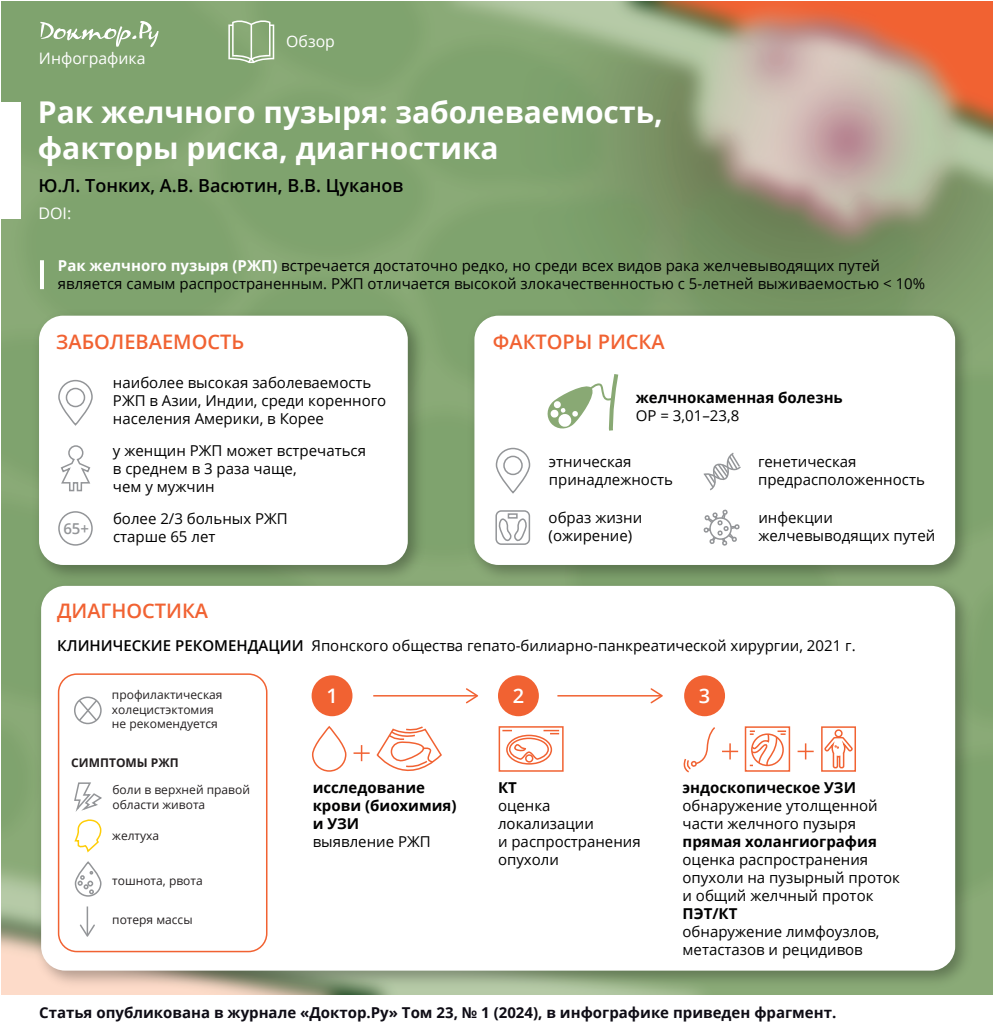
<style>
.page{position:relative;width:993px;height:1033px;background:#fff}
.page>*{position:absolute;margin:0;border:0;box-sizing:border-box;transform-origin:0 0}
.t1{font:700 30px/36px "Open Sans";color:#fff}
.t2{font:600 20px "Open Sans";color:#f16232}
.t3{font:600 20px "Open Sans";color:#fff}
.t4{font:600 18px "Open Sans";color:#000001}
.t5{font:16px "Open Sans";color:#fff}
.t6{font:15.8px "Open Sans";color:#fff}
.t7{font:15px/18px "Open Sans";color:#000001}
.t8{font:700 15px/18px "Open Sans";color:#000001}
.t9{font:700 15px "Open Sans";color:#0e0c15}
.t10{font:600 15px "Open Sans";color:#939598}
.t11{font:12px/14.4px "Open Sans";color:#231f20}
.t12{font:700 12px "Open Sans";color:#231f20}
.s1{font-weight:700;color:#fff}
.s2{font-weight:600}
</style>
<div class="page">
<img style="left:1px;top:2px;width:991px;height:992px">
<svg style="left:40px;top:21px;width:119px;height:26px;background:#99b68c"></svg>
<div style="left:0;top:102px;width:21px;height:117px;background:#fff"></div>
<svg style="left:228px;top:18px;width:46px;height:45px;background:#9fb990"></svg>
<img style="left:28px;top:304px;width:402px;height:284px">
<div style="left:39px;top:316px;width:368px;height:249px;background:#fff;border-radius:24px"></div>
<img style="left:463px;top:304px;width:514px;height:270px">
<div style="left:474px;top:316px;width:480px;height:249px;background:#fff;border-radius:24px"></div>
<div style="left:58px;top:380px;width:35px;height:45px;border:2px solid #939598;border-radius:17px"></div>
<div style="left:66px;top:388px;width:19px;height:19px;border:2px solid #939598;border-radius:50%"></div>
<div style="left:495px;top:448px;width:35px;height:45px;border:2px solid #939598;border-radius:17px"></div>
<div style="left:503px;top:455px;width:19px;height:20px;border:2px solid #939598;border-radius:50%"></div>
<svg style="left:60px;top:445px;width:31px;height:47px"></svg>
<div style="left:58px;top:511px;width:35px;height:34px;border:2px solid #939598;border-radius:50%"></div>
<svg style="left:547px;top:374px;width:72px;height:57px"></svg>
<svg style="left:571px;top:410px;width:7px;height:7px"></svg>
<svg style="left:703px;top:452px;width:38px;height:39px"></svg>
<div style="left:507px;top:513px;width:10px;height:5px;border:2px solid #939598"></div>
<svg style="left:498px;top:515px;width:28px;height:27px"></svg>
<div style="left:495px;top:510px;width:35px;height:35px;border:2px solid #939598;border-radius:5px"></div>
<svg style="left:703px;top:509px;width:36px;height:37px"></svg>
<hr style="left:40px;top:260px;width:4px;height:29px;background:#fff">
<img style="left:30px;top:574px;width:948px;height:419px">
<div style="left:41px;top:586px;width:913px;height:384px;background:#fff;border-radius:24px"></div>
<div style="left:312px;top:726px;width:34px;height:45px;border:2px solid #f16232;border-radius:17px"></div>
<div style="left:311px;top:675px;width:41px;height:41px;background:#f16232;border-radius:50%"></div>
<div style="left:498px;top:675px;width:40px;height:41px;background:#f16232;border-radius:50%"></div>
<hr style="left:373px;top:695px;width:103px;height:1px;background:#f16232">
<svg style="left:465px;top:688px;width:13px;height:15px"></svg>
<div style="left:684px;top:675px;width:40px;height:41px;background:#f16232;border-radius:50%"></div>
<hr style="left:557px;top:695px;width:103px;height:1px;background:#f16232">
<svg style="left:650px;top:688px;width:12px;height:15px"></svg>
<div style="left:58px;top:673px;width:209px;height:279px;border:2px solid #f16232;border-radius:18px"></div>
<svg style="left:80px;top:906px;width:15px;height:30px"></svg>
<div style="left:74px;top:696px;width:28px;height:28px;border:2px solid #939598;border-radius:50%"></div>
<svg style="left:77px;top:698px;width:22px;height:24px"></svg>
<svg style="left:74px;top:782px;width:28px;height:71px"></svg>
<div style="left:75px;top:861px;width:26px;height:35px;border:2px solid #939598;border-radius:13px"></div>
<svg style="left:78px;top:870px;width:16px;height:24px"></svg>
<svg style="left:376px;top:726px;width:66px;height:46px"></svg>
<svg style="left:353px;top:745px;width:16px;height:16px"></svg>
<svg style="left:797px;top:743px;width:16px;height:16px"></svg>
<div style="left:498px;top:726px;width:65px;height:45px;border:2px solid #f16232"></div>
<div style="left:506px;top:734px;width:46px;height:30px;border:2px solid #f16232;border-radius:50%"></div>
<svg style="left:502px;top:729px;width:57px;height:32px"></svg>
<svg style="left:683px;top:727px;width:54px;height:46px"></svg>
<div style="left:744px;top:726px;width:45px;height:45px;border:2px solid #f16232"></div>
<div style="left:820px;top:726px;width:35px;height:45px;border:2px solid #f16232"></div>
<svg style="left:749px;top:730px;width:36px;height:36px"></svg>
<div style="left:834px;top:729px;width:8px;height:8px;border:2px solid #f16232;border-radius:50%"></div>
<svg style="left:822px;top:735px;width:31px;height:34px"></svg>
<p class="t6" style="left:39px;top:48px;width:108px">Инфографика</p>
<p class="t6" style="left:286px;top:31px;width:50px">Обзор</p>
<h1 class="t1" style="left:38px;top:93px;width:626px">Рак желчного пузыря: заболеваемость, факторы риска, диагностика</h1>
<p class="t4" style="left:38px;top:173px;width:366px">Ю.Л. Тонких, А.В. Васютин, В.В. Цуканов</p>
<p class="t5" style="left:38px;top:202px;width:34px">DOI:</p>
<p class="t7" style="left:58px;top:256px;width:868px"><span class="s1">Рак желчного пузыря (РЖП)</span> встречается достаточно редко, но среди всех видов рака желчевыводящих путей является самым распространенным. РЖП отличается высокой злокачественностью с 5-летней выживаемостью &lt; 10%</p>
<h2 class="t2" style="left:56px;top:328px;width:189px">ЗАБОЛЕВАЕМОСТЬ</h2>
<h2 class="t2" style="left:492px;top:328px;width:173px">ФАКТОРЫ РИСКА</h2>
<p class="t7" style="left:113px;top:373px;width:275px">наиболее высокая заболеваемость<br>РЖП в Азии, Индии, среди коренного населения Америки, в Корее</p>
<p class="t7" style="left:113px;top:441px;width:254px">у женщин РЖП может встречаться в среднем в 3 раза чаще,<br>чем у мужчин</p>
<p class="t8" style="left:635px;top:388px;width:208px">желчнокаменная болезнь</p>
<p class="t7" style="left:635px;top:406px;width:105px">ОР = 3,01–23,8</p>
<p class="t7" style="left:548px;top:452px;width:126px">этническая принадлежность</p>
<p class="t7" style="left:757px;top:452px;width:168px">генетическая предрасположенность</p>
<p class="t10" style="left:63px;top:518px;width:27px">65+</p>
<p class="t7" style="left:113px;top:509px;width:176px">более 2/3 больных РЖП старше 65 лет</p>
<p class="t7" style="left:548px;top:508px;width:95px">образ жизни (ожирение)</p>
<p class="t7" style="left:758px;top:508px;width:178px">инфекции желчевыводящих путей</p>
<h2 class="t2" style="left:57px;top:596px;width:152px">ДИАГНОСТИКА</h2>
<p class="t7" style="left:57px;top:636px;width:799px"><span class="s2">КЛИНИЧЕСКИЕ РЕКОМЕНДАЦИИ</span> Японского общества гепато-билиарно-панкреатической хирургии, 2021 г.</p>
<p class="t11" style="left:112px;top:687px;width:112px">профилактическая</p>
<h2 class="t3" style="left:326px;top:682px;width:13px">1</h2>
<h2 class="t3" style="left:512px;top:682px;width:13px">2</h2>
<h2 class="t3" style="left:698px;top:682px;width:13px">3</h2>
<p class="t11" style="left:112px;top:701px;width:107px">холецистэктомия не рекомендуется</p>
<p class="t12" style="left:71px;top:753px;width:109px">СИМПТОМЫ РЖП</p>
<p class="t11" style="left:112px;top:782px;width:139px">боли в верхней правой области живота</p>
<p class="t11" style="left:112px;top:828px;width:49px">желтуха</p>
<p class="t11" style="left:112px;top:873px;width:92px">тошнота, рвота</p>
<p class="t11" style="left:112px;top:912px;width:82px">потеря массы</p>
<p class="t8" style="left:312px;top:778px;width:145px">исследование крови (биохимия) и УЗИ</p>
<p class="t7" style="left:312px;top:832px;width:119px">выявление РЖП</p>
<p class="t8" style="left:498px;top:778px;width:20px">КТ</p>
<p class="t7" style="left:498px;top:796px;width:144px">оценка локализации<br>и распространения опухоли</p>
<p class="t8" style="left:682px;top:778px;width:175px">эндоскопическое УЗИ</p>
<p class="t7" style="left:682px;top:796px;width:197px">обнаружение утолщенной части желчного пузыря</p>
<p class="t8" style="left:682px;top:832px;width:196px">прямая холангиография</p>
<p class="t7" style="left:682px;top:850px;width:219px">оценка распространения опухоли на пузырный проток и общий желчный проток</p>
<p class="t8" style="left:682px;top:904px;width:56px">ПЭТ/КТ</p>
<p class="t7" style="left:682px;top:922px;width:198px">обнаружение лимфоузлов, метастазов и рецидивов</p>
<p class="t9" style="left:39px;top:1001px;width:798px">Статья опубликована в журнале «Доктор.Ру» Том 23, № 1 (2024), в инфографике приведен фрагмент.</p>
</div>
